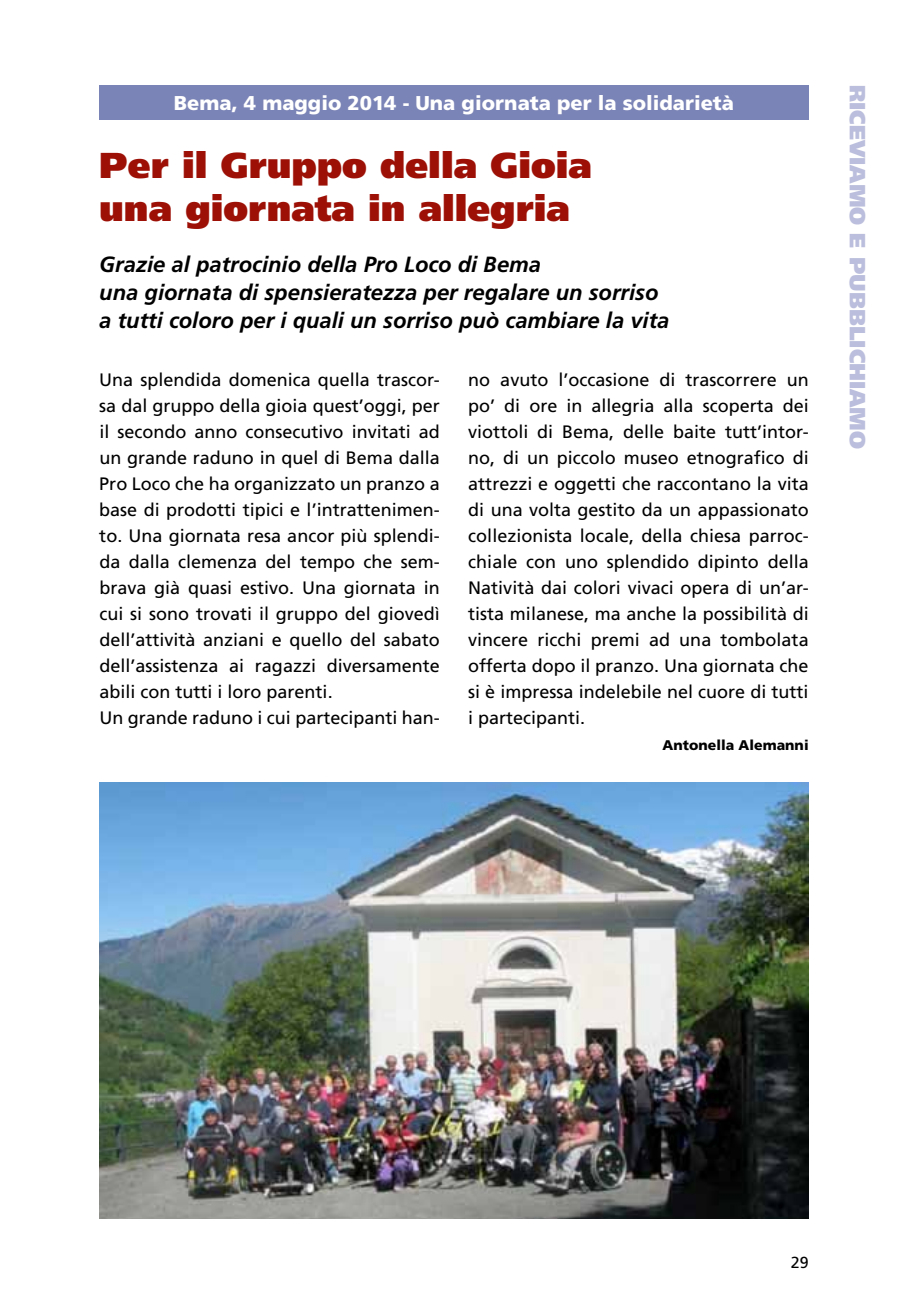
<style>
.page{position:relative;width:908px;height:1304px;background:#fff}
.page>*{position:absolute;margin:0;border:0;box-sizing:border-box;transform-origin:0 0}
.t1{font:900 36px/43.2px "Frutiger";color:#9c1006}
.t2{font:italic 700 22px/28px "Frutiger";color:#000}
.t3{font:900 22px "Frutiger";color:#bbbedc}
.t4{font:900 20px "Frutiger";color:#fff}
.t5{font:18px/26px "Frutiger";color:#000}
.t6{font:16px "Frutiger";color:#000}
.t7{font:900 14px "Frutiger";color:#000}
</style>
<div class="page">
<img style="left:99px;top:782px;width:709px;height:437px">
<div style="left:99px;top:85px;width:709px;height:34px;background:#7b84b6"></div>
<p class="t4" style="left:174px;top:91px;width:561px">Bema, 4 maggio 2014 - Una giornata per la solidarietà</p>
<h1 class="t1" style="left:99px;top:143px;width:494px">Per il Gruppo della Gioia una giornata in allegria</h1>
<p class="t2" style="left:99px;top:250px;width:571px">Grazie al patrocinio della Pro Loco di Bema<br>una giornata di spensieratezza per regalare un sorriso a tutti coloro per i quali un sorriso può cambiare la vita</p>
<p class="t5" style="left:99px;top:367px;width:342px">Una splendida domenica quella trascor&shy;sa dal gruppo della gioia quest’oggi, per il secondo anno consecutivo invitati ad un grande raduno in quel di Bema dalla Pro Loco che ha organizzato un pranzo a base di prodotti tipici e l’intrattenimen&shy;to. Una giornata resa ancor più splendi&shy;da dalla clemenza del tempo che sem&shy;brava già quasi estivo. Una giornata in cui si sono trovati il gruppo del giovedì dell’attività anziani e quello del sabato dell’assistenza ai ragazzi diversamente abili con tutti i loro parenti.<br>Un grande raduno i cui partecipanti han-</p>
<p class="t5" style="left:468px;top:367px;width:342px;text-align:justify">no avuto l’occasione di trascorrere un po’ di ore in allegria alla scoperta dei viottoli di Bema, delle baite tutt’intor&shy;no, di un piccolo museo etnografico di attrezzi e oggetti che raccontano la vita di una volta gestito da un appassionato collezionista locale, della chiesa parroc&shy;chiale con uno splendido dipinto della Natività dai colori vivaci opera di un’ar&shy;tista milanese, ma anche la possibilità di vincere ricchi premi ad una tombolata offerta dopo il pranzo. Una giornata che si è impressa indelebile nel cuore di tutti i partecipanti.</p>
<p class="t7" style="left:662px;top:736px;width:147px">Antonella Alemanni</p>
<p class="t3" style="left:870px;top:85px;width:365px;rotate:90deg">riceviamo e pubblichiamo</p>
<p class="t6" style="left:790px;top:1253px;width:19px">29</p>
</div>
